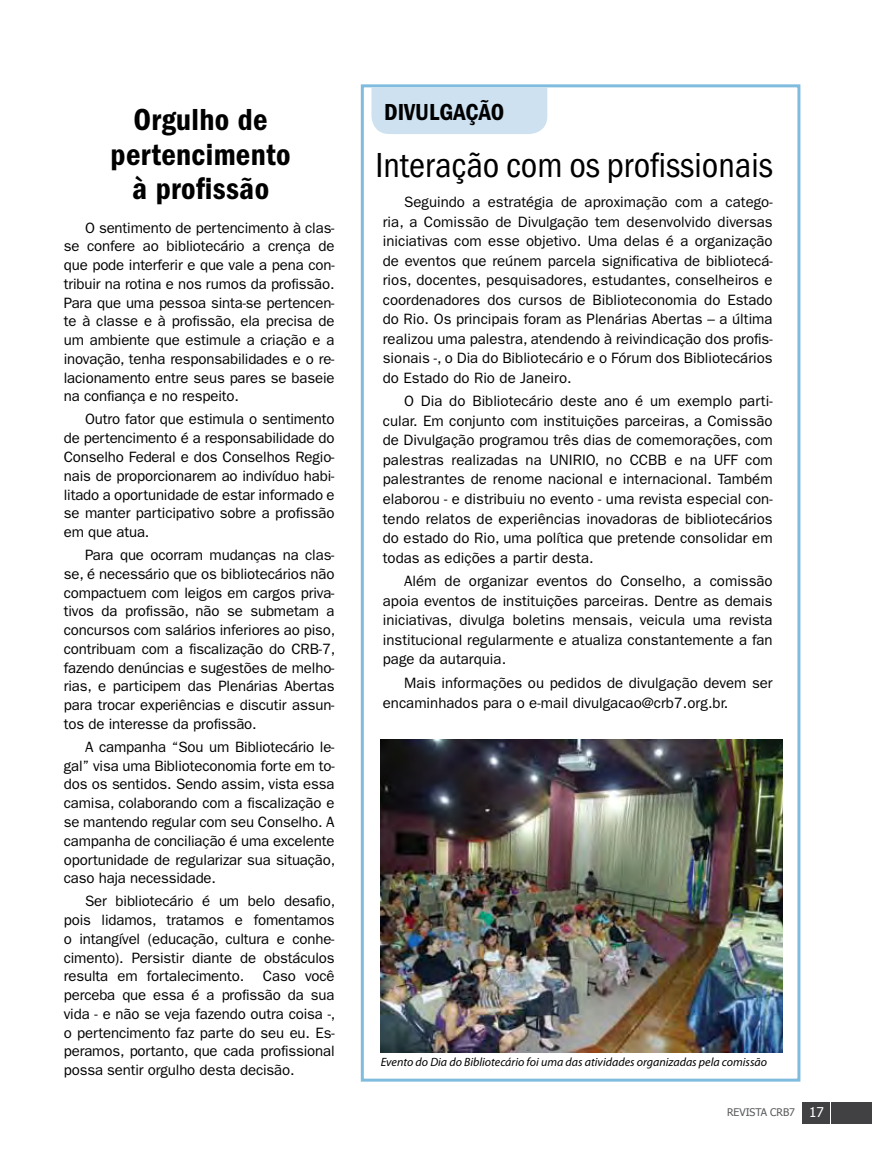
<style>
.page{position:relative;width:872px;height:1166px;background:#fff}
.page>*{position:absolute;margin:0;border:0;box-sizing:border-box;transform-origin:0 0}
.t1{font:condensed 36px "Franklin Gothic Itc T";color:#000}
.t2{font:600 condensed 31.5px/34.5px "Franklin Gothic LT";letter-spacing:.01em;color:#000;text-align:center}
.t3{font:600 condensed 24px "Franklin Gothic LT";color:#000}
.t4{font:15px/18.8px "Franklin Gothic LT";letter-spacing:-.01em;color:#000;text-align:justify}
.t5{font:italic 12px "Myriad Pro";color:#000}
.t6{font:10.5px "Tahoma";letter-spacing:-.005em;color:#58595b}
.s1{font-size:13.5px;color:#fff}
</style>
<div class="page">
<div style="left:361px;top:84px;width:439px;height:997px;border:3px solid #7fbcde"></div>
<div style="left:371px;top:87px;width:176px;height:47px;background:#cde1f0"></div>
<div style="left:803px;top:1101px;width:27px;height:22px;background:#414042"></div>
<div style="left:831px;top:1101px;width:41px;height:22px;background:#414042"></div>
<img style="left:381px;top:739px;width:401px;height:313px">
<h2 class="t2" style="left:111px;top:102px;width:181px">Orgulho de pertencimento à profissão</h2>
<p class="t4" style="left:64px;top:218px;width:272px;text-indent:21px">O sentimento de pertencimento à clas&shy;se confere ao bibliotecário a crença de que pode interferir e que vale a pena con&shy;tribuir na rotina e nos rumos da profissão.<br>Para que uma pessoa sinta-se pertencen&shy;te à classe e à profissão, ela precisa de um ambiente que estimule a criação e a inovação, tenha responsabilidades e o re&shy;lacionamento entre seus pares se baseie na confiança e no respeito.</p>
<p class="t4" style="left:64px;top:410px;width:272px;text-indent:21px">Outro fator que estimula o sentimento de pertencimento é a responsabilidade do Conselho Federal e dos Conselhos Regio&shy;nais de proporcionarem ao indivíduo habi&shy;litado a oportunidade de estar informado e se manter participativo sobre a profissão em que atua.</p>
<p class="t4" style="left:64px;top:545px;width:273px;text-indent:21px">Para que ocorram mudanças na clas&shy;se, é necessário que os bibliotecários não compactuem com leigos em cargos priva&shy;tivos da profissão, não se submetam a concursos com salários inferiores ao piso, contribuam com a fiscalização do CRB-7, fazendo denúncias e sugestões de melho&shy;rias, e participem das Plenárias Abertas para trocar experiências e discutir assun&shy;tos de interesse da profissão.</p>
<p class="t4" style="left:64px;top:737px;width:273px;text-indent:21px">A campanha “Sou um Bibliotecário le&shy;gal” visa uma Biblioteconomia forte em to&shy;dos os sentidos. Sendo assim, vista essa camisa, colaborando com a fiscalização e se mantendo regular com seu Conselho. A campanha de conciliação é uma excelente oportunidade de regularizar sua situação, caso haja necessidade.</p>
<p class="t4" style="left:64px;top:891px;width:273px;text-indent:21px">Ser bibliotecário é um belo desafio, pois lidamos, tratamos e fomentamos o intangível (educação, cultura e conhe&shy;cimento). Persistir diante de obstáculos resulta em fortalecimento. Caso você perceba que essa é a profissão da sua vida - e não se veja fazendo outra coisa -, o pertencimento faz parte do seu eu. Es&shy;peramos, portanto, que cada profissional possa sentir orgulho desta decisão.</p>
<h3 class="t3" style="left:384px;top:98px;width:122px">DIVULGação</h3>
<h1 class="t1" style="left:375px;top:144px;width:399px">Interação com os profissionais</h1>
<p class="t4" style="left:383px;top:192px;width:391px;line-height:19.5px;text-indent:21px">Seguindo a estratégia de aproximação com a catego&shy;ria, a Comissão de Divulgação tem desenvolvido diversas iniciativas com esse objetivo. Uma delas é a organização de eventos que reúnem parcela significativa de bibliotecá&shy;rios, docentes, pesquisadores, estudantes, conselheiros e coordenadores dos cursos de Biblioteconomia do Estado do Rio. Os principais foram as Plenárias Abertas – a última realizou uma palestra, atendendo à reivindicação dos profis&shy;sionais -, o Dia do Bibliotecário e o Fórum dos Bibliotecários do Estado do Rio de Janeiro.</p>
<p class="t4" style="left:383px;top:391px;width:391px;line-height:19.5px;text-indent:21px">O Dia do Bibliotecário deste ano é um exemplo parti&shy;cular. Em conjunto com instituições parceiras, a Comissão de Divulgação programou três dias de comemorações, com palestras realizadas na UNIRIO, no CCBB e na UFF com palestrantes de renome nacional e internacional. Também elaborou - e distribuiu no evento - uma revista especial con&shy;tendo relatos de experiências inovadoras de bibliotecários do estado do Rio, uma política que pretende consolidar em todas as edições a partir desta.</p>
<p class="t4" style="left:383px;top:571px;width:391px;line-height:19.5px;text-indent:21px">Além de organizar eventos do Conselho, a comissão apoia eventos de instituições parceiras. Dentre as demais iniciativas, divulga boletins mensais, veicula uma revista institucional regularmente e atualiza constantemente a fan page da autarquia.</p>
<p class="t4" style="left:383px;top:673px;width:391px;line-height:19.5px;text-indent:21px">Mais informações ou pedidos de divulgação devem ser encaminhados para o e-mail divulgacao@crb7.org.br.</p>
<p class="t5" style="left:381px;top:1054px;width:388px">Evento do Dia do Bibliotecário foi uma das atividades organizadas pela comissão</p>
<p class="t6" style="left:727px;top:1105px;width:98px">REVISTA CRB7 <span class="s1">17</span></p>
</div>
